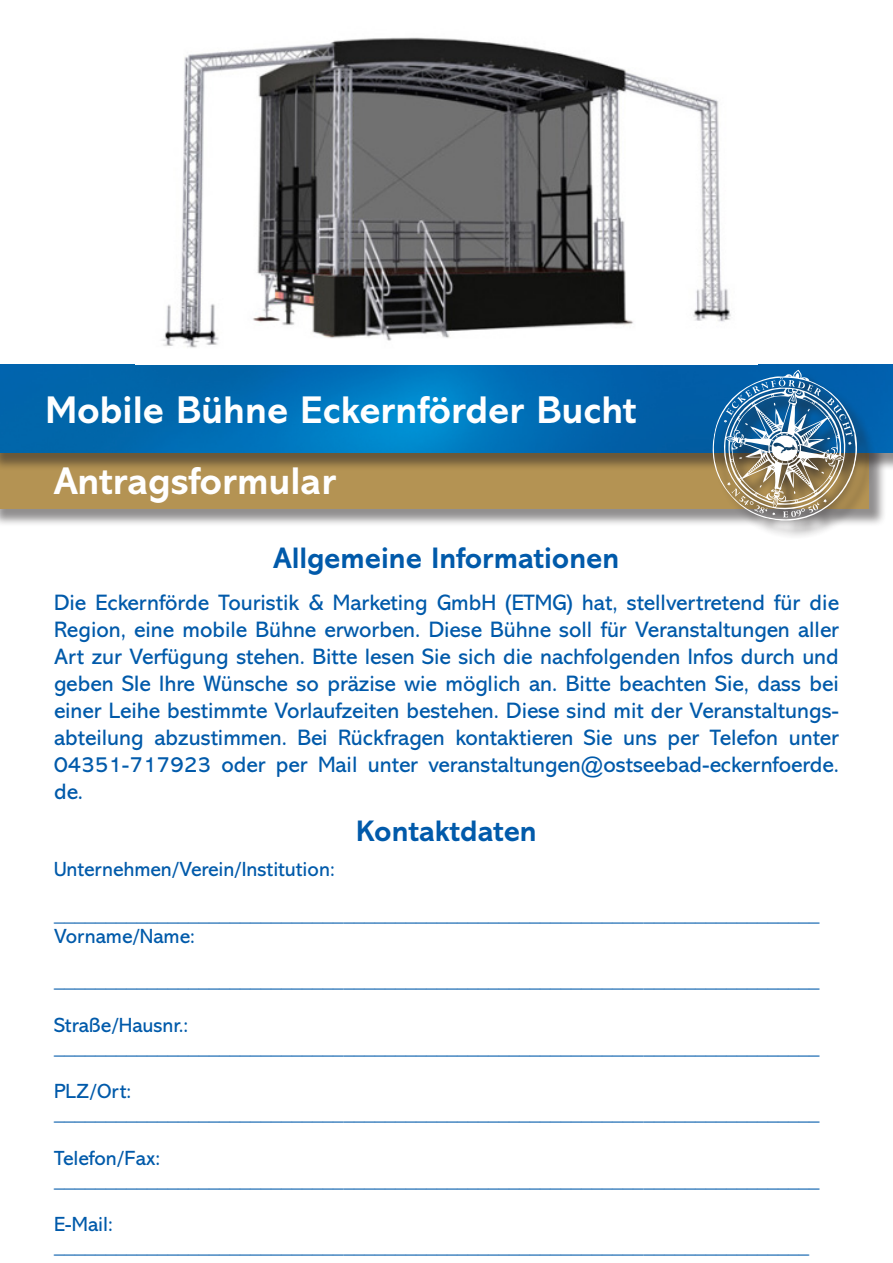
<style>
.page{position:relative;width:893px;height:1263px;background:#fff}
.page>*{position:absolute;margin:0;border:0;box-sizing:border-box;transform-origin:0 0}
.t1{font:700 39px "Abadi MT Pro";color:#fff}
.t2{font:700 30px "Abadi MT Pro";color:#015aaa}
.t3{font:22.5px/27px "Abadi MT Pro";color:#015aaa;text-align:justify}
.t4{font:20.7px/22.2px "Abadi MT Pro";color:#015aaa}
</style>
<div class="page">
<div style="left:0;top:408px;width:887px;height:120px;background:#231f20;opacity:.5"></div>
<div style="left:0;top:405px;width:868px;height:104px;background:#b49353"></div>
<div style="left:0;top:366px;width:893px;height:106px;background:#231f20;opacity:.5"></div>
<img style="left:0;top:364px;width:893px;height:89px">
<div style="left:715px;top:373px;width:161px;height:166px;background:#231f20;opacity:.75"></div>
<svg style="left:711px;top:370px;width:147px;height:155px;background:#718b99"></svg>
<img style="left:162px;top:37px;width:569px;height:311px">
<p class="t1" style="left:45px;top:387px;width:593px">Mobile Bühne Eckernförder Bucht</p>
<p class="t1" style="left:54px;top:459px;width:284px">Antragsformular</p>
<p class="t2" style="left:274px;top:541px;width:347px">Allgemeine Informationen</p>
<p class="t3" style="left:54px;top:589px;width:786px">Die Eckernförde Touristik &amp; Marketing GmbH (ETMG) hat, stellvertretend für die Region, eine mobile Bühne erworben. Diese Bühne soll für Veranstaltungen aller Art zur Verfügung stehen. Bitte lesen Sie sich die nachfolgenden Infos durch und geben SIe Ihre Wünsche so präzise wie möglich an. Bitte beachten Sie, dass bei einer Leihe bestimmte Vorlaufzeiten bestehen. Diese sind mit der Veranstaltungs&shy;abteilung abzustimmen. Bei Rückfragen kontaktieren Sie uns per Telefon unter 04351-717923 oder per Mail unter veranstaltungen@ostseebad-eckernfoerde. de.</p>
<p class="t4" style="left:54px;top:859px;width:282px">Unternehmen/Verein/Institution:</p>
<p class="t2" style="left:356px;top:813px;width:182px">Kontaktdaten</p>
<p class="t4" style="left:54px;top:903px;width:767px">__________________________________________________________________________</p>
<p class="t4" style="left:54px;top:925px;width:142px">Vorname/Name:</p>
<p class="t4" style="left:54px;top:969px;width:767px">__________________________________________________________________________</p>
<p class="t4" style="left:54px;top:1014px;width:136px">Straße/Hausnr.:</p>
<p class="t4" style="left:54px;top:1036px;width:767px">__________________________________________________________________________</p>
<p class="t4" style="left:54px;top:1080px;width:79px">PLZ/Ort:</p>
<p class="t4" style="left:54px;top:1102px;width:767px">__________________________________________________________________________</p>
<p class="t4" style="left:54px;top:1147px;width:767px">Telefon/Fax: __________________________________________________________________________</p>
<p class="t4" style="left:54px;top:1213px;width:60px">E-Mail:</p>
<p class="t4" style="left:54px;top:1235px;width:757px">_________________________________________________________________________</p>
</div>
